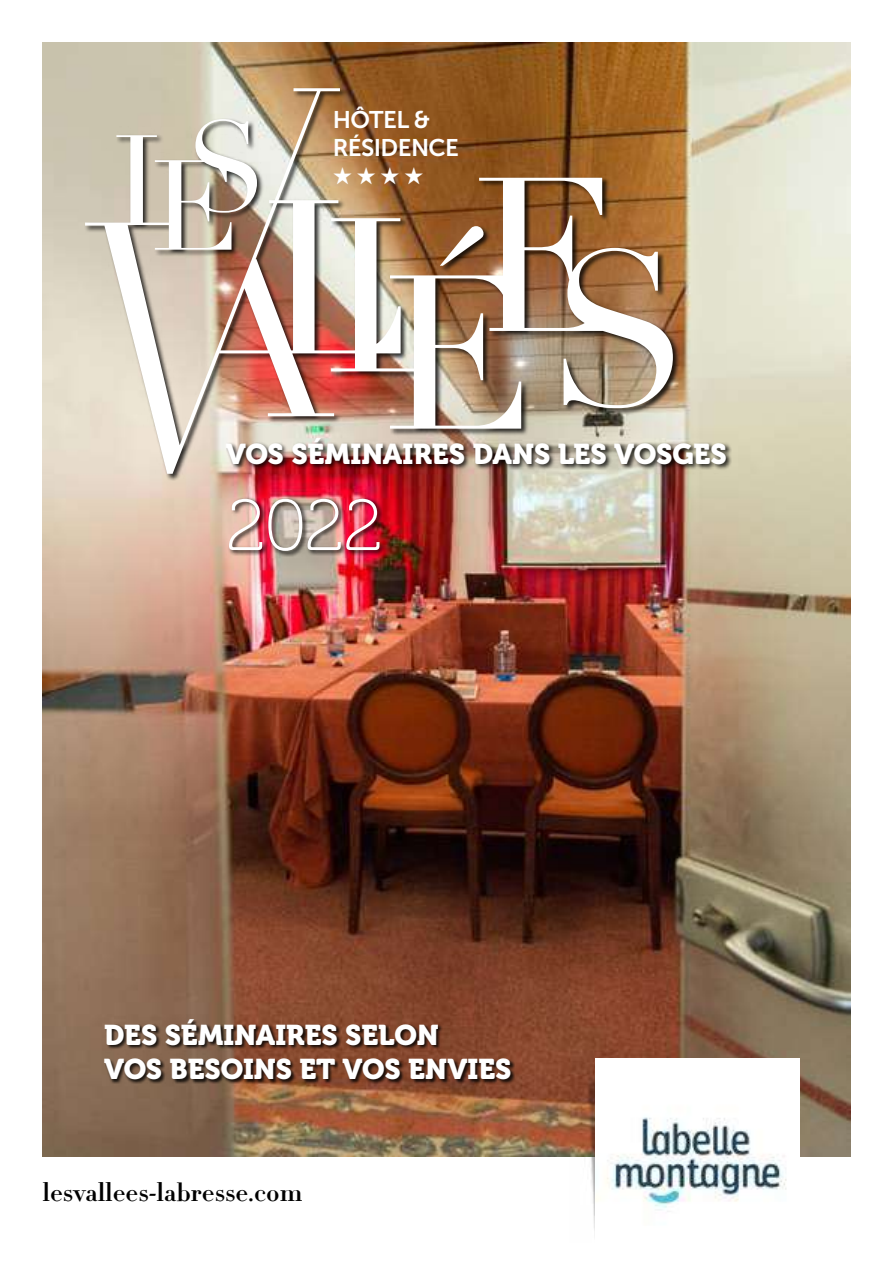
<style>
.page{position:relative;width:893px;height:1263px;background:#fff}
.page>*{position:absolute;margin:0;border:0;box-sizing:border-box;transform-origin:0 0}
.t1{font:72px "Museo 100";color:#fff}
.t2{font:28.5px "Museo 900";letter-spacing:-.005em;color:#fff}
.t3{font:28.35px/34px "Museo 900";letter-spacing:-.005em;color:#fff}
.t4{font:25.5px "Didot HTF B06 Bold";color:#000}
.t5{font:24px/28.8px "Museo Sans 700";letter-spacing:-.025em;color:#fff}
.t6{font:24px "Zapf Dingbats ITC";color:#fff}
</style>
<div class="page">
<img style="left:43px;top:43px;width:807px;height:1114px">
<img style="left:570px;top:1059px;width:25px;height:173px">
<img style="left:595px;top:1059px;width:204px;height:153px">
<div style="left:105px;top:1020px;width:410px;height:63px;background:#000;opacity:.8"></div>
<div style="left:226px;top:438px;width:506px;height:119px;background:#000;opacity:.8"></div>
<div style="left:84px;top:87px;width:596px;height:393px;background:#000;opacity:.8"></div>
<img style="left:85px;top:88px;width:588px;height:386px">
<p class="t5" style="left:333px;top:105px;width:128px">HÔTEL &amp;<br>RÉSIDENCE</p>
<p class="t6" style="left:333px;top:164px;width:92px">★★★★</p>
<p class="t2" style="left:226px;top:437px;width:503px">VOS SÉMINAIRES DANS LES VOSGES</p>
<h1 class="t1" style="left:226px;top:487px;width:159px">2022</h1>
<p class="t3" style="left:104px;top:1018px;width:409px">DES SÉMINAIRES SELON<br>VOS BESOINS ET VOS ENVIES</p>
<p class="t4" style="left:43px;top:1176px;width:261px">lesvallees-labresse.com</p>
</div>
